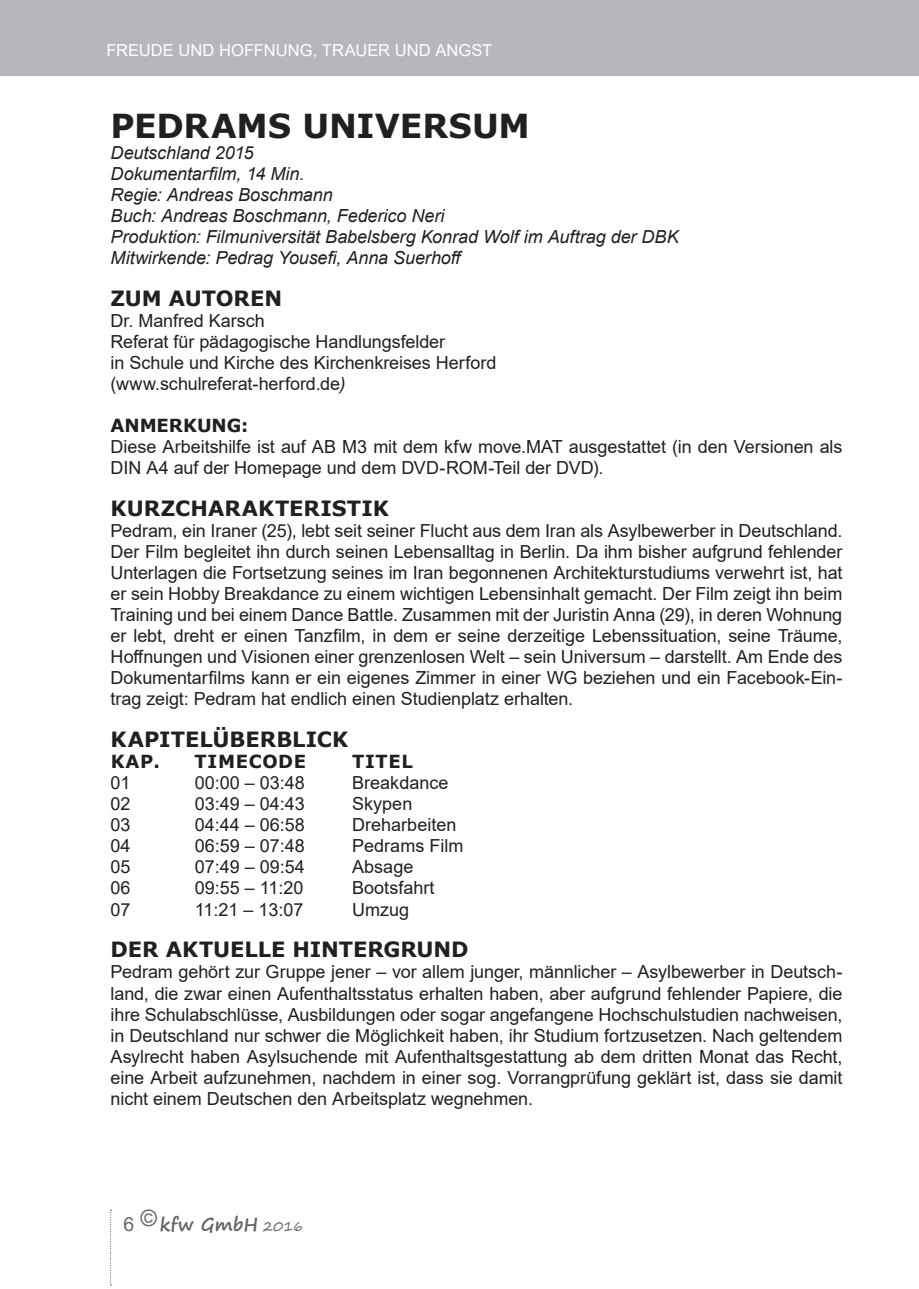
<style>
.page{position:relative;width:919px;height:1289px;background:#fff}
.page>*{position:absolute;margin:0;border:0;box-sizing:border-box;transform-origin:0 0}
.t1{font:700 33px "Verdana";letter-spacing:-.005em;color:#231f20}
.t2{font:700 21px "Verdana";color:#231f20}
.t3{font:18px/21px "Arial";letter-spacing:-.005em;color:#231f20}
.t4{font:italic 18px/21px "Arial";letter-spacing:-.005em;color:#231f20}
.t5{font:700 18px "Verdana";letter-spacing:.035em;color:#231f20}
.t6{font:700 18px "Segoe Print";letter-spacing:.005em;color:#656568}
.t7{font:700 18px "Verdana";letter-spacing:-.005em;color:#231f20}
.t8{font:16.5px "Arial";letter-spacing:.005em;color:#fff}
.s1{font-style:italic}
.s2{font-family:"Arial";font-weight:400;font-size:19.5px}
.s3{font-weight:400;font-size:13.5px}
</style>
<div class="page">
<div style="left:0;top:0;width:918px;height:75px;background:#b6b7bb"></div>
<svg style="left:110px;top:1209px;width:2px;height:76px"></svg>
<p class="t8" style="left:106px;top:39px;width:386px">Freude und Hoffnung, Trauer und Angst</p>
<h1 class="t1" style="left:111px;top:102px;width:421px">PEDRAMS U NIVERSUM</h1>
<p class="t4" style="left:111px;top:142px;width:569px">Deutschland 2015<br>Dokumentarfilm, 14 Min.<br>Regie: Andreas Boschmann<br>Buch: Andreas Boschmann, Federico Neri<br>Produktion: Filmuniversität Babelsberg Konrad Wolf im Auftrag der DBK Mitwirkende: Pedrag Yousefi, Anna Suerhoff</p>
<p class="t2" style="left:111px;top:283px;width:173px">ZUM AUTOREN</p>
<p class="t3" style="left:111px;top:310px;width:387px">Dr. Manfred Karsch<br>Referat für pädagogische Handlungsfelder<br>in Schule und Kirche des Kirchenkreises Herford (www.schulreferat-herford.de<span class="s1">)</span></p>
<p class="t7" style="left:111px;top:413px;width:139px">ANMERKUNG:</p>
<p class="t3" style="left:111px;top:436px;width:733px">Diese Arbeitshilfe ist auf AB M3 mit dem kfw move.MAT ausgestattet (in den Versionen als<br>DIN A4 auf der Homepage und dem DVD-ROM-Teil der DVD).</p>
<p class="t2" style="left:111px;top:493px;width:278px">KURZCHARAKTERISTIK</p>
<p class="t3" style="left:111px;top:520px;width:733px;text-align:justify">Pedram, ein Iraner (25), lebt seit seiner Flucht aus dem Iran als Asylbewerber in Deutschland.<br>Der Film begleitet ihn durch seinen Lebensalltag in Berlin. Da ihm bisher aufgrund fehlender Unterlagen die Fortsetzung seines im Iran begonnenen Architekturstudiums verwehrt ist, hat er sein Hobby Breakdance zu einem wichtigen Lebensinhalt gemacht. Der Film zeigt ihn beim Training und bei einem Dance Battle. Zusammen mit der Juristin Anna (29), in deren Wohnung er lebt, dreht er einen Tanzfilm, in dem er seine derzeitige Lebenssituation, seine Träume, Hoffnungen und Visionen einer grenzenlosen Welt – sein Universum – darstellt. Am Ende des Dokumentarfilms kann er ein eigenes Zimmer in einer WG beziehen und ein Facebook-Ein&shy;trag zeigt: Pedram hat endlich einen Studienplatz erhalten.</p>
<p class="t2" style="left:111px;top:724px;width:237px">KAPITELÜBERBLICK</p>
<p class="t5" style="left:111px;top:749px;width:74px">KAP. T</p>
<p class="t5" style="left:207px;top:749px;width:129px">IMECODE T</p>
<p class="t5" style="left:365px;top:749px;width:49px">ITEL</p>
<p class="t3" style="left:111px;top:772px;width:22px">01</p>
<p class="t3" style="left:195px;top:772px;width:112px">00:00 – 03:48</p>
<p class="t3" style="left:352px;top:772px;width:98px">Breakdance</p>
<p class="t3" style="left:111px;top:793px;width:22px">02</p>
<p class="t3" style="left:195px;top:793px;width:112px">03:49 – 04:43</p>
<p class="t3" style="left:352px;top:793px;width:62px">Skypen</p>
<p class="t3" style="left:111px;top:814px;width:22px">03</p>
<p class="t3" style="left:195px;top:814px;width:112px">04:44 – 06:58</p>
<p class="t3" style="left:352px;top:814px;width:106px">Dreharbeiten</p>
<p class="t3" style="left:111px;top:835px;width:22px">04</p>
<p class="t3" style="left:195px;top:835px;width:112px">06:59 – 07:48</p>
<p class="t3" style="left:352px;top:835px;width:113px">Pedrams Film</p>
<p class="t3" style="left:111px;top:856px;width:22px">05</p>
<p class="t3" style="left:195px;top:856px;width:112px">07:49 – 09:54</p>
<p class="t3" style="left:352px;top:856px;width:63px">Absage</p>
<p class="t3" style="left:111px;top:877px;width:22px">06</p>
<p class="t3" style="left:195px;top:877px;width:110px">09:55 – 11:20</p>
<p class="t3" style="left:352px;top:877px;width:84px">Bootsfahrt</p>
<p class="t3" style="left:111px;top:898px;width:22px">07</p>
<p class="t3" style="left:195px;top:898px;width:110px">11:21 – 13:07</p>
<p class="t3" style="left:352px;top:898px;width:59px">Umzug</p>
<p class="t2" style="left:111px;top:934px;width:356px">DER AKTUELLE HINTERGRUND</p>
<p class="t3" style="left:111px;top:961px;width:733px;text-align:justify">Pedram gehört zur Gruppe jener – vor allem junger, männlicher – Asylbewerber in Deutsch&shy;land, die zwar einen Aufenthaltsstatus erhalten haben, aber aufgrund fehlender Papiere, die ihre Schulabschlüsse, Ausbildungen oder sogar angefangene Hochschulstudien nachweisen, in Deutschland nur schwer die Möglichkeit haben, ihr Studium fortzusetzen. Nach geltendem Asylrecht haben Asylsuchende mit Aufenthaltsgestattung ab dem dritten Monat das Recht, eine Arbeit aufzunehmen, nachdem in einer sog. Vorrangprüfung geklärt ist, dass sie damit nicht einem Deutschen den Arbeitsplatz wegnehmen.</p>
<p class="t6" style="left:123px;top:1207px;width:181px"><span class="s2">6</span> <sup>©</sup>kfw GmbH <span class="s3">2016</span></p>
</div>
